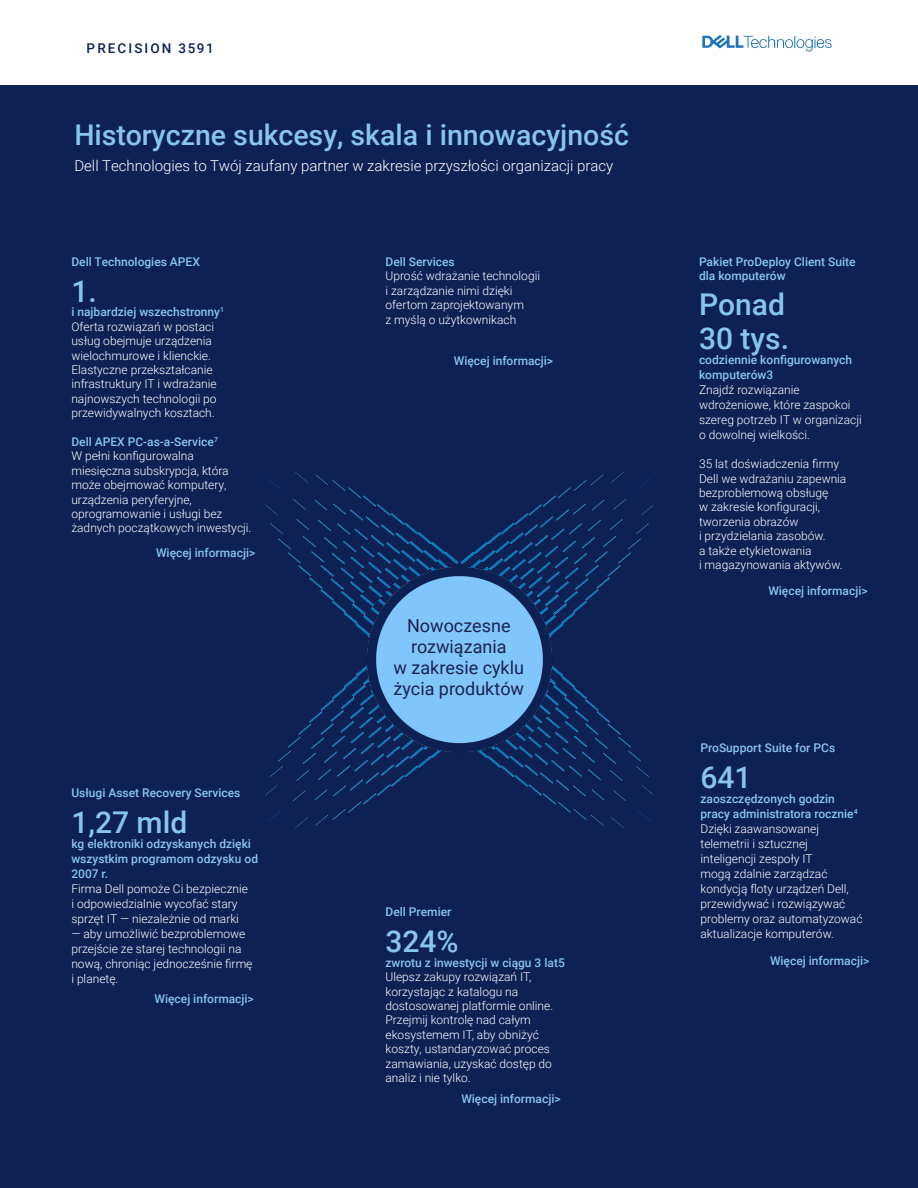
<style>
.page{position:relative;width:918px;height:1188px;background:#fff}
.page>*{position:absolute;margin:0;border:0;box-sizing:border-box;transform-origin:0 0}
.Paragraph_3{font:500 30px/34.5px "Roboto";color:#88c5ec}
.Paragraph_6{font:500 30px "Roboto";color:#88c5ec}
.Paragraph_5{font:500 30px "Roboto";color:#88c5ec}
.Paragraph_4{font:500 30px "Roboto";color:#88c5ec}
.Paragraph_1{font:500 30px "Roboto";color:#88c5ec}
.Headline{font:500 28.5px "Roboto";color:#88c5ec}
.Modern_Lifecycle_Solutions{font:18px/21px "Roboto";color:#1c2351;text-align:center}
.Subheadline{font:300 15px "Roboto";color:#fff}
.Precision_3591{font:500 13.5px "Roboto";letter-spacing:.155em;color:#0d2155}
.Paragraph_1-2{font:300 12px/14.4px "Roboto";color:#fff}
.Paragraph_3-2{font:300 12px/14.4px "Roboto";color:#fff}
.Paragraph_4-2{font:300 12px/15px "Roboto";color:#fff}
.Paragraph_5-2{font:300 12px/14.4px "Roboto";color:#fff}
.Paragraph_6-2{font:300 12px/15px "Roboto";color:#fff}
.Paragraph_2{font:300 12px/14.4px "Roboto";color:#fff}
.Paragraph_6-3{font:500 12px/15px "Roboto";color:#88c5ec}
.Paragraph_3-3{font:500 12px/14.4px "Roboto";color:#88c5ec}
.Paragraph_1-3{font:500 12px "Roboto";color:#88c5ec}
.Paragraph_5-3{font:500 12px "Roboto";color:#88c5ec}
.Paragraph_4-3{font:500 12px "Roboto";color:#88c5ec}
.Learn_more___2{font:500 12px "Roboto";color:#88c5ec}
.Learn_more___3{font:500 12px "Roboto";color:#88c5ec}
.Learn_more{font:500 12px "Roboto";color:#88c5ec}
.Learn_more___4{font:500 12px "Roboto";color:#88c5ec}
.Learn_more___5{font:500 12px "Roboto";color:#88c5ec}
.Learn_more___6{font:500 12px "Roboto";color:#88c5ec}
.Paragraph_2-2{font:500 12px "Roboto";color:#88c5ec}
.s1{font-weight:500;color:#88c5ec}
</style>
<div class="page">
<div style="left:0;top:85px;width:918px;height:1103px;background:#0d2155"></div>
<svg style="left:702px;top:35px;width:130px;height:16px"></svg>
<img style="left:265px;top:473px;width:388px;height:354px">
<p class="Precision_3591" style="left:87px;top:39px;width:129px">PRECISION 3591</p>
<h1 class="Headline" style="left:74px;top:115px;width:556px">Historyczne sukcesy, skala i innowacyjność</h1>
<h2 class="Subheadline" style="left:74px;top:156px;width:540px">Dell Technologies to Twój zaufany partner w zakresie przyszłości organizacji pracy</h2>
<p class="Paragraph_1-3" style="left:71px;top:253px;width:130px">Dell Technologies APEX</p>
<p class="Paragraph_1" style="left:71px;top:270px;width:27px">1.</p>
<p class="Paragraph_1-3" style="left:71px;top:304px;width:154px">i najbardziej wszechstronny<sup>1</sup></p>
<p class="Paragraph_1-2" style="left:71px;top:319px;width:144px">Oferta rozwiązań w postaci usług obejmuje urządzenia wielochmurowe i klienckie.</p>
<p class="Paragraph_1-2" style="left:71px;top:362px;width:147px">Elastyczne przekształcanie infrastruktury IT i wdrażanie najnowszych technologii po przewidywalnych kosztach.</p>
<p class="Paragraph_1-3" style="left:71px;top:433px;width:148px">Dell APEX PC-as-a-Service<sup>7</sup></p>
<p class="Paragraph_1-2" style="left:71px;top:449px;width:182px">W pełni konfigurowalna miesięczna subskrypcja, która może obejmować komputery, urządzenia peryferyjne, oprogramowanie i usługi bez żadnych początkowych inwestycji.</p>
<p class="Learn_more" style="left:156px;top:544px;width:101px">Więcej informacji&gt;</p>
<p class="Paragraph_6-3" style="left:71px;top:785px;width:171px">Usługi Asset Recovery Services</p>
<p class="Paragraph_6" style="left:71px;top:801px;width:117px">1,27 mld</p>
<p class="Paragraph_6-3" style="left:71px;top:836px;width:188px">kg elektroniki odzyskanych dzięki wszystkim programom odzysku od<br>2007 r.</p>
<p class="Paragraph_6-2" style="left:71px;top:881px;width:178px">Firma Dell pomoże Ci bezpiecznie i odpowiedzialnie wycofać stary sprzęt IT — niezależnie od marki</p>
<p class="Paragraph_6-2" style="left:71px;top:926px;width:183px">— aby umożliwić bezproblemowe przejście ze starej technologii na nową, chroniąc jednocześnie firmę i planetę.</p>
<p class="Learn_more___6" style="left:155px;top:991px;width:101px">Więcej informacji&gt;</p>
<p class="Paragraph_2-2" style="left:386px;top:253px;width:71px">Dell Services</p>
<p class="Paragraph_2" style="left:386px;top:269px;width:156px">Uprość wdrażanie technologii i zarządzanie nimi dzięki ofertom zaprojektowanym<br>z myślą o użytkownikach</p>
<p class="Learn_more___2" style="left:454px;top:353px;width:101px">Więcej informacji&gt;</p>
<p class="Modern_Lifecycle_Solutions" style="left:394px;top:614px;width:132px">Nowoczesne rozwiązania<br>w zakresie cyklu życia produktów</p>
<p class="Paragraph_5-3" style="left:386px;top:904px;width:67px">Dell Premier</p>
<p class="Paragraph_5" style="left:386px;top:921px;width:75px">324%</p>
<p class="Paragraph_5-3" style="left:386px;top:954px;width:181px">zwrotu z inwestycji w ciągu 3 lat5</p>
<p class="Paragraph_5-2" style="left:386px;top:969px;width:169px">Ulepsz zakupy rozwiązań IT, korzystając z katalogu na dostosowanej platformie online.<br>Przejmij kontrolę nad całym ekosystemem IT, aby obniżyć koszty, ustandaryzować proces zamawiania, uzyskać dostęp do analiz i nie tylko.</p>
<p class="Learn_more___5" style="left:461px;top:1091px;width:101px">Więcej informacji&gt;</p>
<p class="Paragraph_3-3" style="left:699px;top:254px;width:158px">Pakiet ProDeploy Client Suite dla komputerów</p>
<p class="Paragraph_3" style="left:699px;top:286px;width:91px">Ponad<br>30 tys.</p>
<p class="Paragraph_3-3" style="left:699px;top:352px;width:155px;line-height:15px">codziennie konfigurowanych komputerów3</p>
<p class="Paragraph_3-2" style="left:699px;top:382px;width:164px;line-height:15px">Znajdź rozwiązanie wdrożeniowe, które zaspokoi szereg potrzeb IT w organizacji o dowolnej wielkości.</p>
<p class="Paragraph_3-2" style="left:699px;top:456px;width:149px">35 lat doświadczenia firmy<br>Dell we wdrażaniu zapewnia bezproblemową obsługę<br>w zakresie konfiguracji, tworzenia obrazów<br>i przydzielania zasobów.<br>a także etykietowania<br>i magazynowania aktywów.</p>
<p class="Learn_more___3" style="left:768px;top:582px;width:101px">Więcej informacji&gt;</p>
<p class="Paragraph_4-3" style="left:701px;top:739px;width:136px">ProSupport Suite for PCs</p>
<p class="Paragraph_4" style="left:701px;top:756px;width:53px">641</p>
<p class="Paragraph_4-2" style="left:701px;top:791px;width:164px"><span class="s1">zaoszczędzonych godzin pracy administratora rocznie</span><sup>4<br></sup>Dzięki zaawansowanej telemetrii i sztucznej inteligencji zespoły IT<br>mogą zdalnie zarządzać kondycją floty urządzeń Dell, przewidywać i rozwiązywać problemy oraz automatyzować aktualizacje komputerów.</p>
<p class="Learn_more___4" style="left:770px;top:953px;width:101px">Więcej informacji&gt;</p>
</div>
